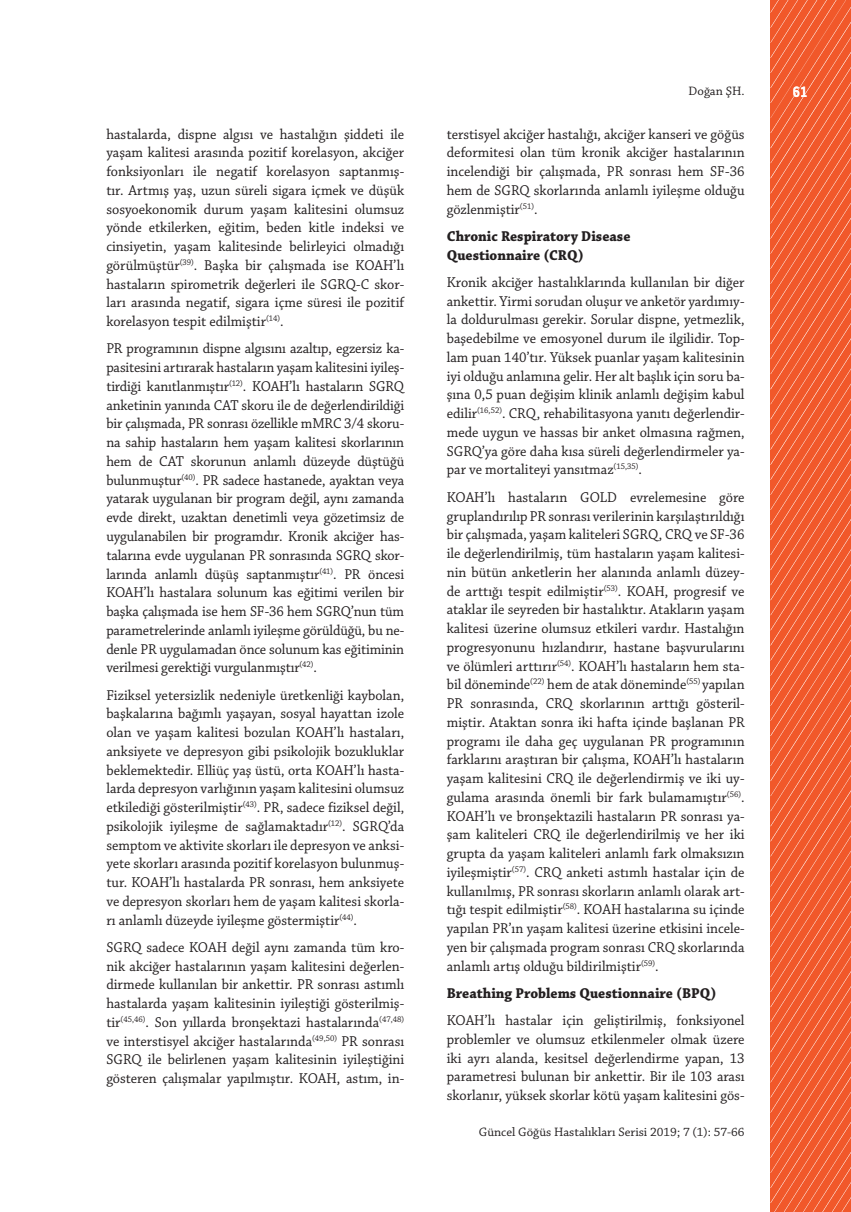
<style>
.page{position:relative;width:851px;height:1212px;background:#fff}
.page>*{position:absolute;margin:0;border:0;box-sizing:border-box;transform-origin:0 0}
.t1{font:15px/18.8px "Chaparral Pro";color:#231f20;text-align:justify;scale:.95 1}
.t2{font:700 15px/18.8px "Chaparral Pro";color:#231f20;scale:.95 1}
.t3{font:700 15px "Alwyn OT";color:#fff;scale:.85 1}
.t4{font:12.9px "Chaparral Pro";color:#231f20}
</style>
<div class="page">
<svg style="left:770px;top:0;width:80px;height:1212px;background:#f16135"></svg>
<p class="t1" style="left:106px;top:125px;width:315px">hastalarda, dispne algısı ve hastalığın şiddeti ile yaşam kalitesi arasında pozitif korelasyon, akciğer fonksiyonları ile negatif korelasyon saptanmış&shy;tır. Artmış yaş, uzun süreli sigara içmek ve düşük sosyoekonomik durum yaşam kalitesini olumsuz yönde etkilerken, eğitim, beden kitle indeksi ve cinsiyetin, yaşam kalitesinde belirleyici olmadığı görülmüştür<sup>(39)</sup>. Başka bir çalışmada ise KOAH’lı hastaların spirometrik değerleri ile SGRQ-C skor&shy;ları arasında negatif, sigara içme süresi ile pozitif korelasyon tespit edilmiştir<sup>(14)</sup>.</p>
<p class="t1" style="left:106px;top:340px;width:315px">PR programının dispne algısını azaltıp, egzersiz ka&shy;pasitesini artırarak hastaların yaşam kalitesini iyileş&shy;tirdiği kanıtlanmıştır<sup>(12)</sup>. KOAH’lı hastaların SGRQ anketinin yanında CAT skoru ile de değerlendirildiği bir çalışmada, PR sonrası özellikle mMRC 3/4 skoru&shy;na sahip hastaların hem yaşam kalitesi skorlarının hem de CAT skorunun anlamlı düzeyde düştüğü bulunmuştur<sup>(40)</sup>. PR sadece hastanede, ayaktan veya yatarak uygulanan bir program değil, aynı zamanda evde direkt, uzaktan denetimli veya gözetimsiz de uygulanabilen bir programdır. Kronik akciğer has&shy;talarına evde uygulanan PR sonrasında SGRQ skor&shy;larında anlamlı düşüş saptanmıştır<sup>(41)</sup>. PR öncesi KOAH’lı hastalara solunum kas eğitimi verilen bir başka çalışmada ise hem SF-36 hem SGRQ’nun tüm parametrelerinde anlamlı iyileşme görüldüğü, bu ne&shy;denle PR uygulamadan önce solunum kas eğitiminin verilmesi gerektiği vurgulanmıştır<sup>(42)</sup>.</p>
<p class="t1" style="left:106px;top:686px;width:315px">Fiziksel yetersizlik nedeniyle üretkenliği kaybolan, başkalarına bağımlı yaşayan, sosyal hayattan izole olan ve yaşam kalitesi bozulan KOAH’lı hastaları, anksiyete ve depresyon gibi psikolojik bozukluklar beklemektedir. Elliüç yaş üstü, orta KOAH’lı hasta&shy;larda depresyon varlığının yaşam kalitesini olumsuz etkilediği gösterilmiştir<sup>(43)</sup>. PR, sadece fiziksel değil, psikolojik iyileşme de sağlamaktadır<sup>(12)</sup>. SGRQ’da semptom ve aktivite skorları ile depresyon ve anksi&shy;yete skorları arasında pozitif korelasyon bulunmuş&shy;tur. KOAH’lı hastalarda PR sonrası, hem anksiyete ve depresyon skorları hem de yaşam kalitesi skorla&shy;rı anlamlı düzeyde iyileşme göstermiştir<sup>(44)</sup>.</p>
<p class="t1" style="left:106px;top:938px;width:315px">SGRQ sadece KOAH değil aynı zamanda tüm kro&shy;nik akciğer hastalarının yaşam kalitesini değerlen&shy;dirmede kullanılan bir ankettir. PR sonrası astımlı hastalarda yaşam kalitesinin iyileştiği gösterilmiş&shy;tir<sup>(45,46)</sup>. Son yıllarda bronşektazi hastalarında<sup>(47,48) </sup>ve interstisyel akciğer hastalarında<sup>(49,50)</sup> PR sonrası SGRQ ile belirlenen yaşam kalitesinin iyileştiğini gösteren çalışmalar yapılmıştır. KOAH, astım, in-</p>
<p class="t4" style="left:688px;top:83px;width:58px">Doğan ŞH.</p>
<p class="t3" style="left:792px;top:82px;width:19px">61</p>
<p class="t1" style="left:446px;top:125px;width:315px">terstisyel akciğer hastalığı, akciğer kanseri ve göğüs deformitesi olan tüm kronik akciğer hastalarının incelendiği bir çalışmada, PR sonrası hem SF-36 hem de SGRQ skorlarında anlamlı iyileşme olduğu gözlenmiştir<sup>(51)</sup>.</p>
<p class="t2" style="left:446px;top:227px;width:195px">Chronic Respiratory Disease<br>Questionnaire (CRQ)</p>
<p class="t1" style="left:446px;top:273px;width:315px">Kronik akciğer hastalıklarında kullanılan bir diğer ankettir. Yirmi sorudan oluşur ve anketör yardımıy&shy;la doldurulması gerekir. Sorular dispne, yetmezlik, başedebilme ve emosyonel durum ile ilgilidir. Top&shy;lam puan 140’tır. Yüksek puanlar yaşam kalitesinin iyi olduğu anlamına gelir. Her alt başlık için soru ba&shy;şına 0,5 puan değişim klinik anlamlı değişim kabul edilir<sup>(16,52)</sup>. CRQ, rehabilitasyona yanıtı değerlendir&shy;mede uygun ve hassas bir anket olmasına rağmen, SGRQ’ya göre daha kısa süreli değerlendirmeler ya&shy;par ve mortaliteyi yansıtmaz<sup>(15,35)</sup>.</p>
<p class="t1" style="left:446px;top:488px;width:315px">KOAH’lı hastaların GOLD evrelemesine göre gruplandırılıp PR sonrası verilerinin karşılaştırıldığı bir çalışmada, yaşam kaliteleri SGRQ, CRQ ve SF-36 ile değerlendirilmiş, tüm hastaların yaşam kalitesi&shy;nin bütün anketlerin her alanında anlamlı düzey&shy;de arttığı tespit edilmiştir<sup>(53)</sup>. KOAH, progresif ve ataklar ile seyreden bir hastalıktır. Atakların yaşam kalitesi üzerine olumsuz etkileri vardır. Hastalığın progresyonunu hızlandırır, hastane başvurularını ve ölümleri arttırır<sup>(54)</sup>. KOAH’lı hastaların hem sta&shy;bil döneminde<sup>(22)</sup> hem de atak döneminde<sup>(55)</sup> yapılan PR sonrasında, CRQ skorlarının arttığı gösteril&shy;miştir. Ataktan sonra iki hafta içinde başlanan PR programı ile daha geç uygulanan PR programının farklarını araştıran bir çalışma, KOAH’lı hastaların yaşam kalitesini CRQ ile değerlendirmiş ve iki uy&shy;gulama arasında önemli bir fark bulamamıştır<sup>(56)</sup>.<br>KOAH’lı ve bronşektazili hastaların PR sonrası ya&shy;şam kaliteleri CRQ ile değerlendirilmiş ve her iki grupta da yaşam kaliteleri anlamlı fark olmaksızın iyileşmiştir<sup>(57)</sup>. CRQ anketi astımlı hastalar için de kullanılmış, PR sonrası skorların anlamlı olarak art&shy;tığı tespit edilmiştir<sup>(58)</sup>. KOAH hastalarına su içinde yapılan PR’ın yaşam kalitesi üzerine etkisini incele&shy;yen bir çalışmada program sonrası CRQ skorlarında anlamlı artış olduğu bildirilmiştir<sup>(59)</sup>.</p>
<p class="t2" style="left:446px;top:984px;width:285px">Breathing Problems Questionnaire (BPQ)</p>
<p class="t1" style="left:446px;top:1011px;width:315px">KOAH’lı hastalar için geliştirilmiş, fonksiyonel problemler ve olumsuz etkilenmeler olmak üzere iki ayrı alanda, kesitsel değerlendirme yapan, 13 parametresi bulunan bir ankettir. Bir ile 103 arası skorlanır, yüksek skorlar kötü yaşam kalitesini gös-</p>
<p class="t4" style="left:478px;top:1125px;width:267px">Güncel Göğüs Hastalıkları Serisi 2019; 7 (1): 57-66</p>
</div>
